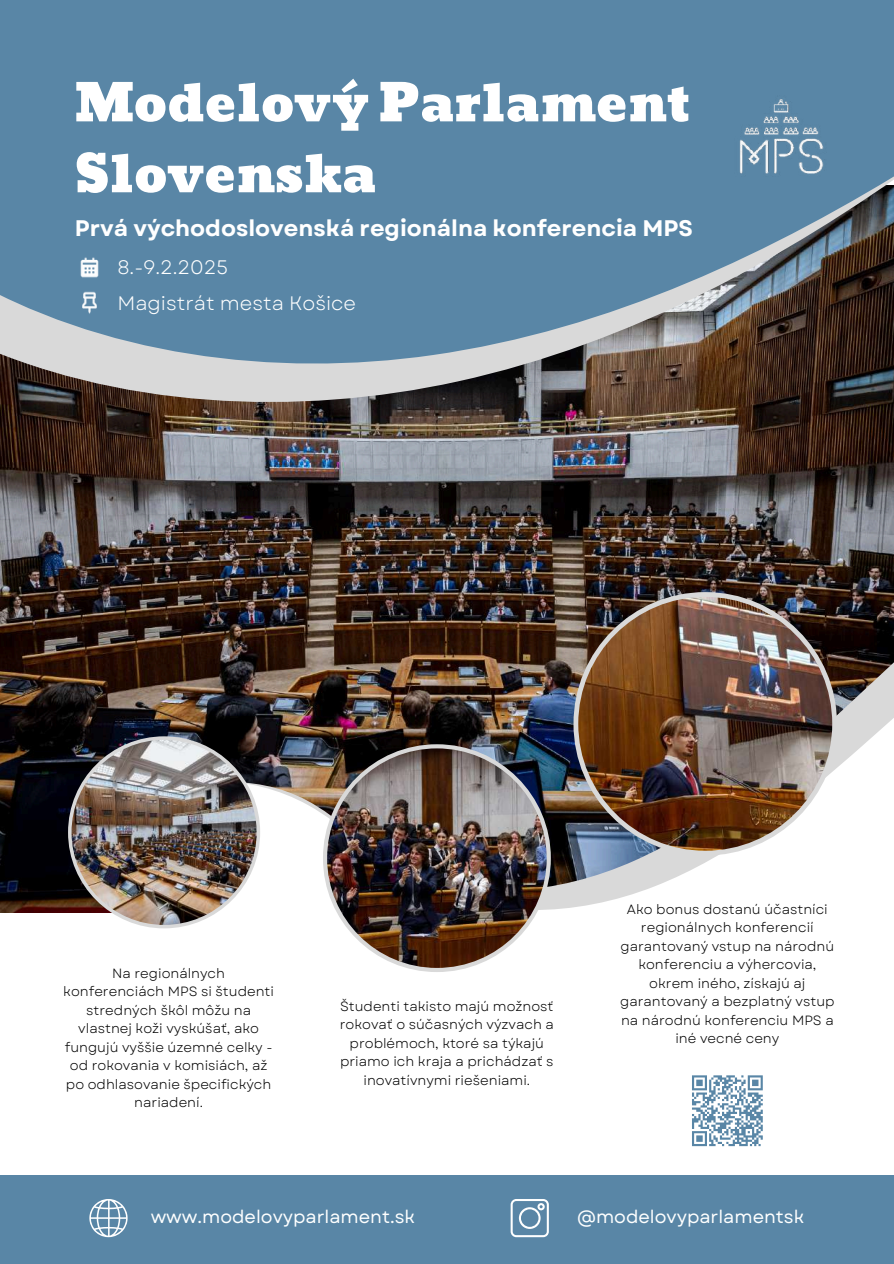
<style>
.page{position:relative;width:894px;height:1264px;background:#fff}
.page>*{position:absolute;margin:0;border:0;box-sizing:border-box;transform-origin:0 0}
.t1{font:50.7px/70.8px "Bevan";color:#fff}
.t2{font:700 22.5px "Garet";color:#fff}
.t3{font:19.5px/36px "Garet";color:#fff}
.t4{font:18px "Garet";color:#feffff}
.t5{font:13.35px/18.5px "Garet";color:#000;text-align:center}
</style>
<div class="page">
<img style="left:0;top:416px;width:893px;height:496px">
<svg style="left:0;top:378px;width:893px;height:38px;background:#5d514a"></svg>
<svg style="left:0;top:0;width:893px;height:378px;background:#60849e"></svg>
<img style="left:117px;top:496px;width:776px;height:63px">
<img style="left:117px;top:559px;width:776px;height:370px">
<img style="left:573px;top:592px;width:263px;height:263px">
<img style="left:323px;top:744px;width:227px;height:228px">
<img style="left:68px;top:736px;width:192px;height:192px">
<div style="left:0;top:1174px;width:893px;height:89px;background:#5986a6"></div>
<img style="left:717px;top:79px;width:122px;height:124px">
<svg style="left:692px;top:1075px;width:71px;height:72px"></svg>
<svg style="left:89px;top:1199px;width:38px;height:38px"></svg>
<svg style="left:510px;top:1199px;width:38px;height:38px"></svg>
<img style="left:77px;top:290px;width:25px;height:25px">
<img style="left:78px;top:256px;width:22px;height:23px">
<h1 class="t1" style="left:75px;top:68px;width:617px">Modelový Parlament<br>Slovenska</h1>
<h2 class="t2" style="left:75px;top:212px;width:619px">Prvá východoslovenská regionálna konferencia MPS</h2>
<h3 class="t3" style="left:117px;top:250px;width:240px">8.-9.2.2025<br>Magistrát mesta Košice</h3>
<p class="t5" style="left:63px;top:964px;width:212px">Na regionálnych konferenciách MPS si študenti stredných škôl môžu na vlastnej koži vyskúšať, ako fungujú vyššie územné celky - od rokovania v komisiách, až po odhlasovanie špecifických nariadení.</p>
<p class="t5" style="left:339px;top:997px;width:215px">Študenti takisto majú možnosť rokovať o súčasných výzvach a problémoch, ktoré sa týkajú priamo ich kraja a prichádzať s inovatívnymi riešeniami.</p>
<p class="t5" style="left:620px;top:900px;width:216px">Ako bonus dostanú účastníci regionálnych konferencií garantovaný vstup na národnú konferenciu a výhercovia, okrem iného, získajú aj garantovaný a bezplatný vstup na národnú konferenciu MPS a iné vecné ceny</p>
<h3 class="t4" style="left:151px;top:1203px;width:266px">www.modelovyparlament.sk</h3>
<h3 class="t4" style="left:577px;top:1203px;width:229px">@modelovyparlamentsk</h3>
</div>
